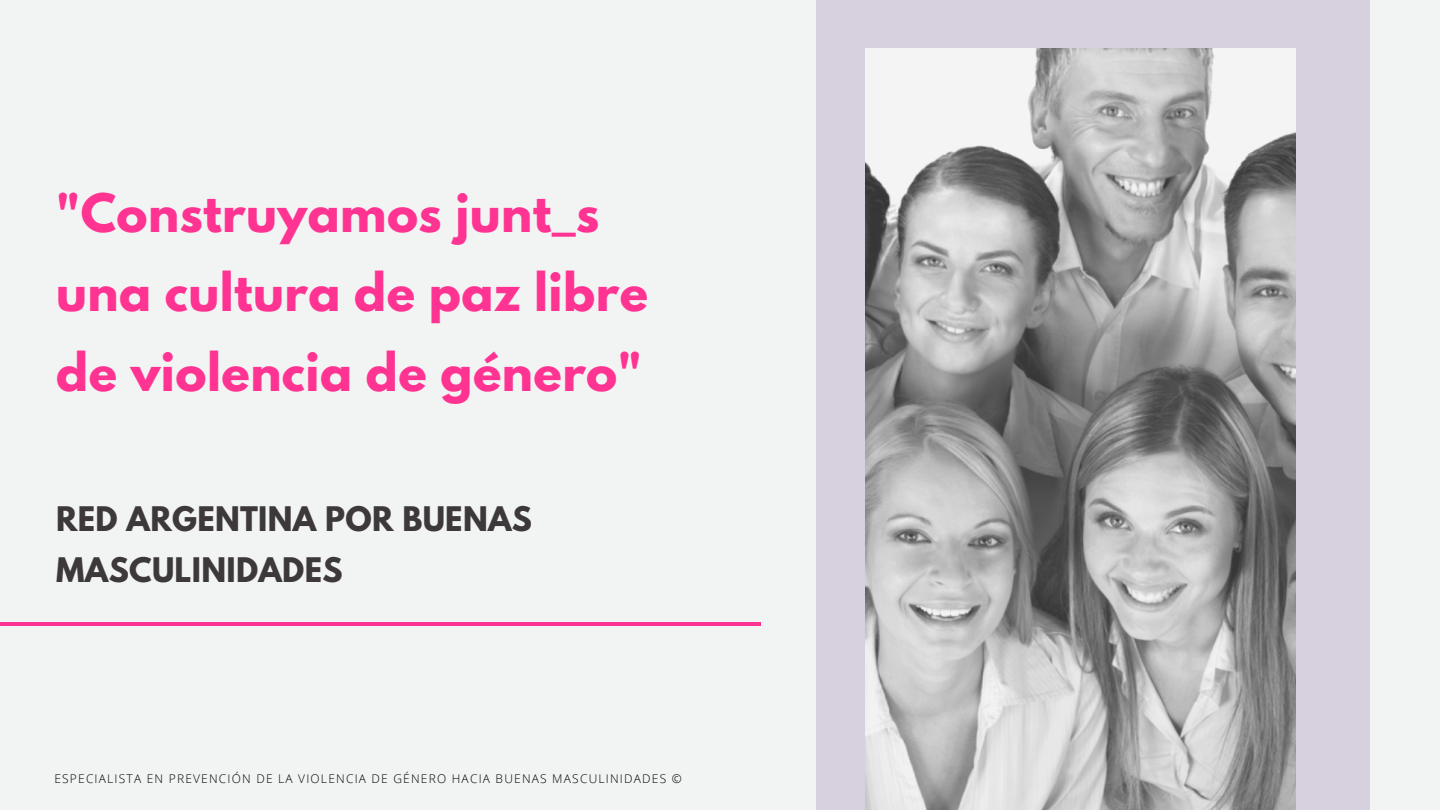
<style>
.page{position:relative;width:1440px;height:810px;background:#f2f4f3}
.page>*{position:absolute;margin:0;border:0;box-sizing:border-box;transform-origin:0 0}
.t1{font:700 47px/79.5px "League Spartan";letter-spacing:.01em;color:#ff3392}
.t2{font:700 30px/51px "League Spartan";letter-spacing:.01em;color:#3d393b}
.t3{font:300 12px "Open Sans";letter-spacing:.1em;color:#000}
</style>
<div class="page">
<div style="left:817px;top:0;width:553px;height:810px;background:#d7d0df"></div>
<img style="left:865px;top:49px;width:431px;height:761px">
<hr style="left:0;top:622px;width:761px;height:4px;background:#ff3392">
<h1 class="t1" style="left:56px;top:179px;width:593px">"Construyamos junt_s una cultura de paz libre de violencia de género"</h1>
<h2 class="t2" style="left:56px;top:497px;width:477px">RED ARGENTINA POR BUENAS<br>MASCULINIDADES</h2>
<p class="t3" style="left:54px;top:770px;width:629px">ESPECIALISTA EN PREVENCIÓN DE LA VIOLENCIA DE GÉNERO HACIA BUENAS MASCULINIDADES ©</p>
</div>
